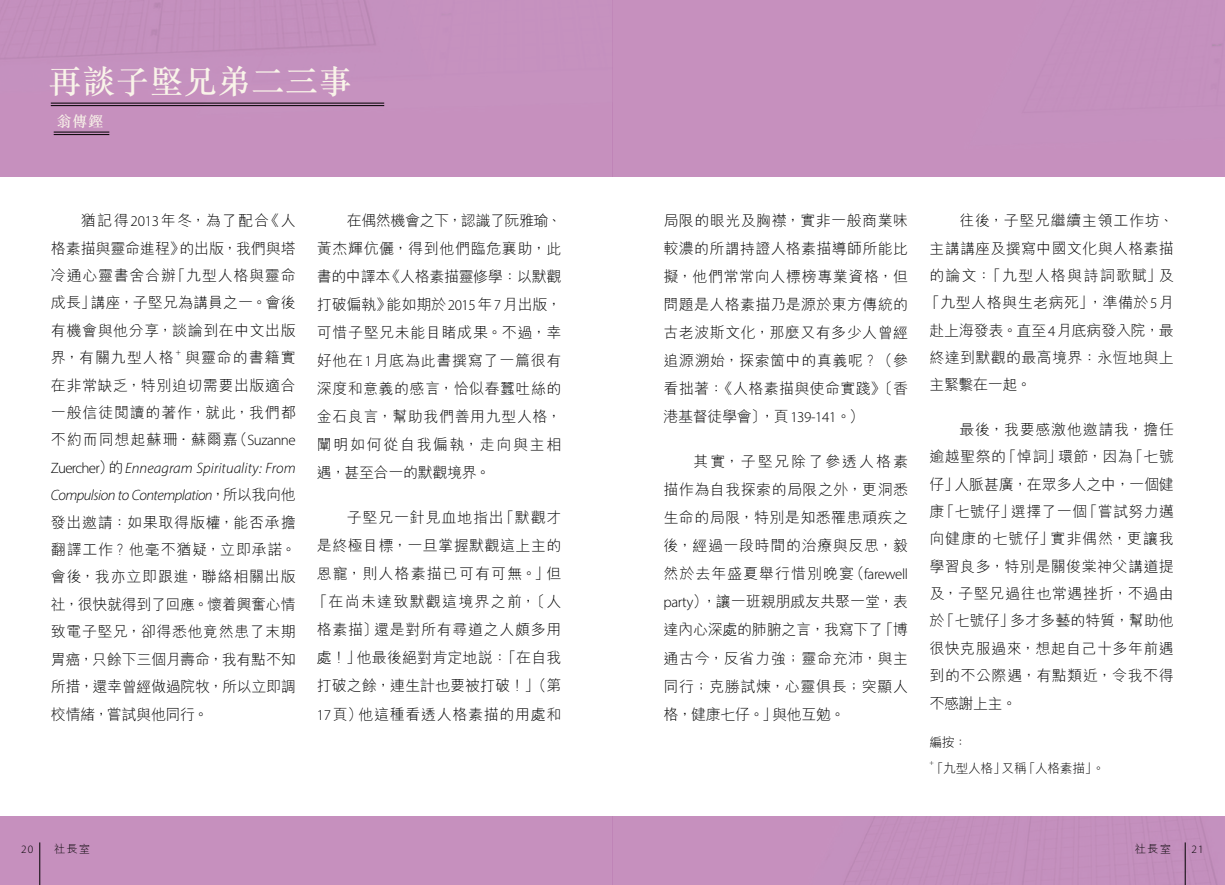
<style>
.page{position:relative;width:1225px;height:885px;background:#fff}
.page>*{position:absolute;margin:0;border:0;box-sizing:border-box;transform-origin:0 0}
.t1{font:500 33px "M Sung HK";letter-spacing:.025em;color:#f9f4e9}
.t2{font:300 15px/28px "M Hei HK";letter-spacing:.03em;color:#000;text-align:justify}
.t3{font:italic 300 15px/27.5px "Myriad Pro";letter-spacing:-.02em;color:#000}
.t4{font:300 15px "M Hei HK";letter-spacing:-.01em;color:#000}
.t5{font:300 15px "M Hei HK";letter-spacing:.085em;color:#000}
.t6{font:500 15px "M Sung HK";color:#f9f4e9}
.t7{font:300 12.75px "M Hei HK";letter-spacing:-.025em;color:#000}
.t8{font:300 11.25px "M Hei HK";letter-spacing:.1em;color:#000}
.t9{font:300 11.25px "Myriad Pro";color:#000}
.t10{font:300 8.7px "Myriad Pro";color:#000}
.t11{font:300 7.5px "Myriad Pro";color:#000}
.s1{font-family:"Myriad Pro"}
.s2{font-style:normal}
.s3{font-family:"M Hei HK";font-style:normal}
</style>
<div class="page">
<div style="left:0;top:0;width:1225px;height:884px;background:#c690be"></div>
<div style="left:0;top:177px;width:612px;height:638px;background:#fff"></div>
<div style="left:612px;top:177px;width:613px;height:638px;background:#fff"></div>
<hr style="left:51px;top:103px;width:333px;height:1px;background:#000">
<hr style="left:51px;top:105px;width:333px;height:1px;background:#000">
<hr style="left:54px;top:132px;width:55px;height:1px;background:#000">
<hr style="left:54px;top:134px;width:55px;height:1px;background:#000">
<hr style="left:39px;top:842px;width:1px;height:42px;background:#000">
<hr style="left:1184px;top:842px;width:1px;height:42px;background:#000">
<h1 class="t1" style="left:49px;top:59px;width:305px">再談子堅兄弟二三事</h1>
<p class="t6" style="left:57px;top:111px;width:48px">翁傳鏗</p>
<p class="t2" style="left:51px;top:206px;width:246px;line-height:27.5px;text-indent:30px">猶記得<span class="s1">2013</span>年冬，為了配合《人格素描與靈命進程》的出版，我們與塔冷通心靈書舍合辦「九型人格與靈命成長」講座，子堅兄為講員之一。會後有機會與他分享，談論到在中文出版界，有關九型人格</p>
<p class="t2" style="left:51px;top:343px;width:246px;line-height:27.5px;text-indent:134px">與靈命的書籍實在非常缺乏，特別迫切需要出版適合一般信徒閱讀的著作，就此，我們都不約而同想起蘇珊．蘇爾嘉（<span class="s1">Suzanne</span></p>
<p class="t3" style="left:51px;top:454px;width:246px"><span class="s2">Zuercher</span><span class="s3">）的</span>Enneagram Spirituality: From<br>Compulsion to Contemplation<span class="s3">，所以我向他</span></p>
<p class="t2" style="left:51px;top:508px;width:247px;line-height:27.5px">發出邀請：如果取得版權，能否承擔翻譯工作？他毫不猶疑，立即承諾。會後，我亦立即跟進，聯絡相關出版社，很快就得到了回應。懷着興奮心情致電子堅兄，卻得悉他竟然患了末期胃癌，只餘下三個月壽命，我有點不知所措，還幸曾經做過院牧，所以立即調校情緒，嘗試與他同行。</p>
<p class="t10" style="left:176px;top:347px;width:7px">+</p>
<p class="t2" style="left:317px;top:206px;width:246px;text-indent:30px">在偶然機會之下，認識了阮雅瑜、黃杰輝伉儷，得到他們臨危襄助，此書的中譯本《人格素描靈修學：以默觀打破偏執》能如期於<span class="s1">2015</span>年<span class="s1">7</span>月出版，可惜子堅兄未能目睹成果。不過，幸好他在<span class="s1">1</span>月底為此書撰寫了一篇很有深度和意義的感言，恰似春蠶吐絲的金石良言，幫助我們善用九型人格，闡明如何從自我偏執，走向與主相遇，甚至合一的默觀境界。</p>
<p class="t2" style="left:312px;top:503px;width:251px;text-align:right">子堅兄一針見血地指出「默觀才<br>是終極目標，一旦掌握默觀這上主的恩寵，則人格素描已可有可無。」但「在尚未達致默觀這境界之前，〔人格素描〕還是對所有尋道之人頗多用處！」他最後絕對肯定地說：「在自我打破之餘，連生計也要被打破！」（第<br><span class="s1">17</span>頁）他這種看透人格素描的用處和</p>
<p class="t2" style="left:663px;top:206px;width:246px">局限的眼光及胸襟，實非一般商業味較濃的所謂持證人格素描導師所能比擬，他們常常向人標榜專業資格，但問題是人格素描乃是源於東方傳統的古老波斯文化，那麼又有多少人曾經追源溯始，探索箇中的真義呢？（參看拙著：《人格素描與使命實踐》〔香港基督徒學會〕，頁<span class="s1">139-141</span>。）</p>
<p class="t2" style="left:663px;top:447px;width:246px;text-indent:30px">其實，子堅兄除了參透人格素描作為自我探索的局限之外，更洞悉生命的局限，特別是知悉罹患頑疾之後，經過一段時間的治療與反思，毅然於去年盛夏舉行惜別晚宴（<span class="s1">farewell party</span>），讓一班親朋戚友共聚一堂，表達內心深處的肺腑之言，我寫下了「博通古今，反省力強；靈命充沛，與主同行；克勝試煉，心靈俱長；突顯人格，健康七仔。」與他互勉。</p>
<p class="t2" style="left:959px;top:206px;width:216px">往後，子堅兄繼續主領工作坊、</p>
<p class="t2" style="left:929px;top:233px;width:246px">主講講座及撰寫中國文化與人格素描</p>
<p class="t5" style="left:929px;top:265px;width:246px">的論文：「九型人格與詩詞歌賦」及</p>
<p class="t2" style="left:925px;top:288px;width:250px">「九型人格與生老病死」，準備於<span class="s1">5</span>月</p>
<p class="t4" style="left:929px;top:319px;width:246px">赴上海發表。直至<span class="s1">4</span>月底病發入院，最</p>
<p class="t2" style="left:929px;top:343px;width:246px">終達到默觀的最高境界：永恆地與上</p>
<p class="t2" style="left:929px;top:370px;width:103px">主緊繫在一起。</p>
<p class="t2" style="left:929px;top:415px;width:246px;line-height:27.3px;text-indent:30px">最後，我要感激他邀請我，擔任逾越聖祭的「悼詞」環節，因為「七號仔」人脈甚廣，在眾多人之中，一個健康「七號仔」選擇了一個「嘗試努力邁向健康的七號仔」實非偶然，更讓我學習良多，特別是關俊棠神父講道提及，子堅兄過往也常遇挫折，不過由於「七號仔」多才多藝的特質，幫助他很快克服過來，想起自己十多年前遇到的不公際遇，有點類近，令我不得不感謝上主。</p>
<p class="t7" style="left:929px;top:733px;width:39px">編按：</p>
<p class="t11" style="left:929px;top:758px;width:6px">+</p>
<p class="t7" style="left:931px;top:759px;width:176px">「九型人格」又稱「人格素描」。</p>
<p class="t9" style="left:21px;top:841px;width:14px">20</p>
<p class="t8" style="left:54px;top:840px;width:37px">社長室</p>
<p class="t8" style="left:1135px;top:840px;width:37px">社長室</p>
<p class="t9" style="left:1191px;top:841px;width:14px">21</p>
</div>
